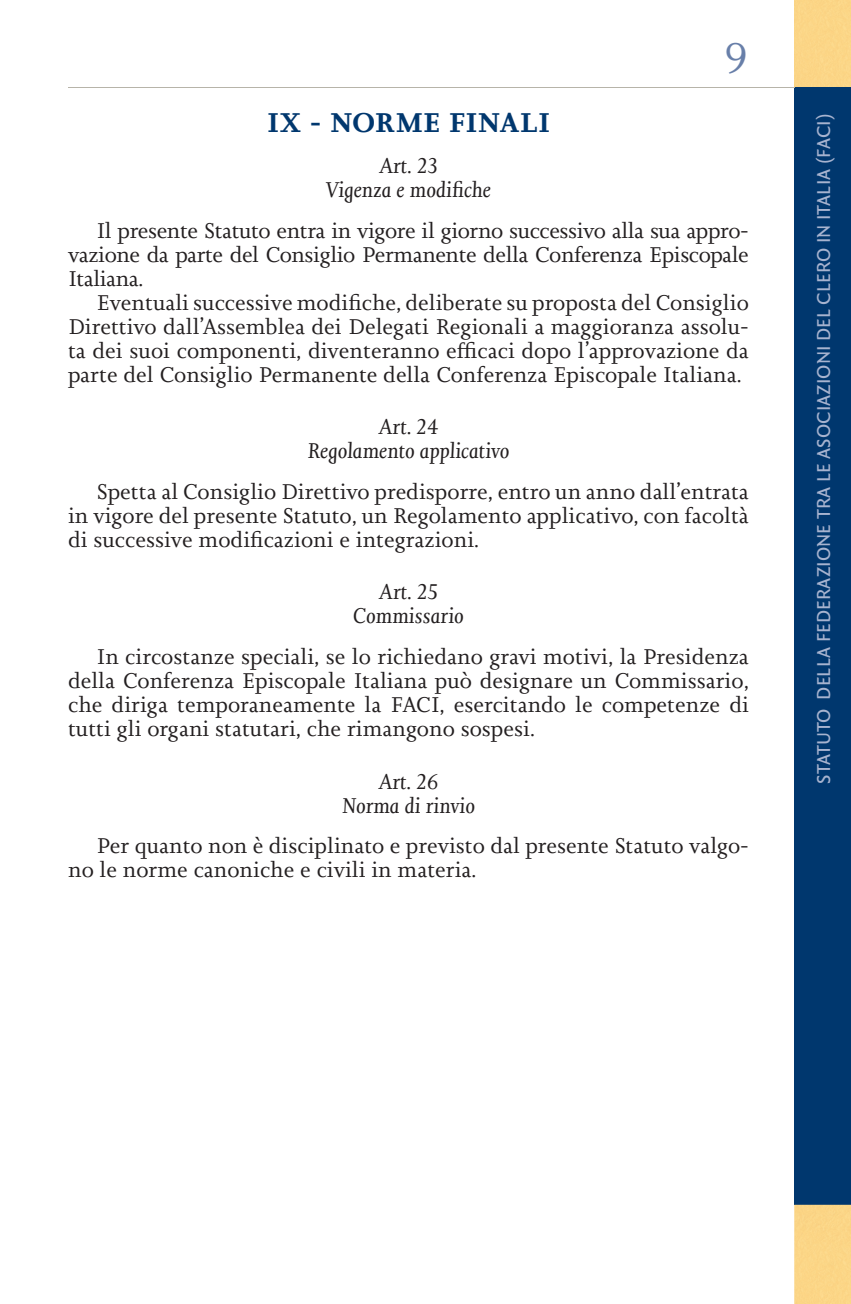
<style>
.page{position:relative;width:851px;height:1304px;background:#fff}
.page>*{position:absolute;margin:0;border:0;box-sizing:border-box;transform-origin:0 0}
.t1{font:44px "Joanna Nova";color:#687fa9}
.t2{font:700 28px "Joanna Nova";letter-spacing:-.005em;color:#00376e}
.t3{font:22px/24px "Joanna Nova";color:#231f20;text-align:justify}
.t4{font:italic 22px/24px "Joanna Nova";color:#231f20;text-align:center}
.t5{font:20px "Quadraat Sans Pro";color:#a7b3cf}
</style>
<div class="page">
<div style="left:794px;top:87px;width:56px;height:1118px;background:#00376e"></div>
<hr style="left:68px;top:87px;width:726px;height:1px;background:#b7b4a9">
<div style="left:794px;top:1205px;width:56px;height:99px;background:#fbd586"></div>
<h1 class="t1" style="left:724px;top:30px;width:25px">9</h1>
<p class="t2" style="left:267px;top:104px;width:284px">IX - NORME FINALI</p>
<p class="t4" style="left:326px;top:153px;width:167px">Art. 23<br>Vigenza e modifiche</p>
<p class="t3" style="left:68px;top:218px;width:682px;text-indent:28px">Il presente Statuto entra in vigore il giorno successivo alla sua appro&shy;vazione da parte del Consiglio Permanente della Conferenza Episcopale Italiana.</p>
<p class="t3" style="left:68px;top:290px;width:682px;text-indent:28px">Eventuali successive modifiche, deliberate su proposta del Consiglio Direttivo dall’Assemblea dei Delegati Regionali a maggioranza assolu&shy;ta dei suoi componenti, diventeranno efficaci dopo l’approvazione da parte del Consiglio Permanente della Conferenza Episcopale Italiana.</p>
<p class="t4" style="left:307px;top:415px;width:203px">Art. 24<br>Regolamento applicativo</p>
<p class="t3" style="left:68px;top:480px;width:682px;text-indent:28px">Spetta al Consiglio Direttivo predisporre, entro un anno dall’entrata in vigore del presente Statuto, un Regolamento applicativo, con facoltà di successive modificazioni e integrazioni.</p>
<p class="t4" style="left:353px;top:580px;width:112px">Art. 25<br>Commissario</p>
<p class="t3" style="left:68px;top:645px;width:682px;text-indent:28px">In circostanze speciali, se lo richiedano gravi motivi, la Presidenza della Conferenza Episcopale Italiana può designare un Commissario, che diriga temporaneamente la FACI, esercitando le competenze di tutti gli organi statutari, che rimangono sospesi.</p>
<p class="t4" style="left:342px;top:769px;width:135px">Art. 26<br>Norma di rinvio</p>
<p class="t3" style="left:68px;top:834px;width:682px;text-indent:28px">Per quanto non è disciplinato e previsto dal presente Statuto valgo&shy;no le norme canoniche e civili in materia.</p>
<p class="t5" style="left:809px;top:784px;width:672px;rotate:-90deg">STATUTO DELLA FEDERAZIONE TRA LE ASOCIAZIONI DEL CLERO IN ITALIA (FACI)</p>
</div>
